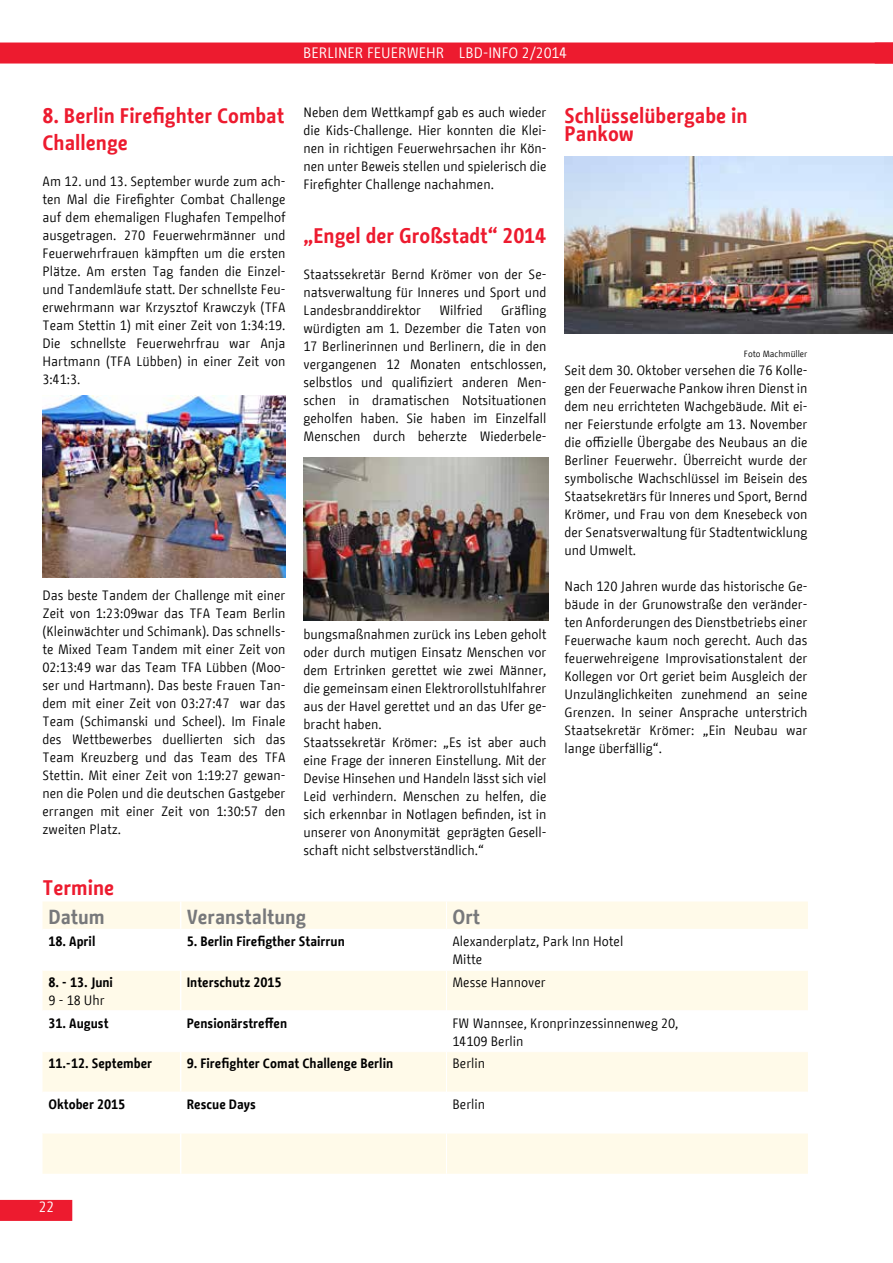
<style>
.page{position:relative;width:893px;height:1263px;background:#fff}
.page>*{position:absolute;margin:0;border:0;box-sizing:border-box;transform-origin:0 0}
.t1{font:700 21px/27px "BMF Change";color:#ed1b2f}
.t2{font:700 20.25px "BMF Change";color:#77787b}
.t3{font:15px "BMF Change";color:#fff}
.t4{font:13.5px/18px "BMF Change";color:#000;text-align:justify}
.t5{font:700 13.5px "BMF Change";color:#000}
.t6{font:9px "BMF Change";color:#000}
</style>
<div class="page">
<div style="left:0;top:1200px;width:62px;height:21px;background:#ed1b2f"></div>
<div style="left:0;top:43px;width:893px;height:21px;background:#ed1b2f"></div>
<svg style="left:43px;top:901px;width:765px;height:273px;fill:#fffae9"></svg>
<svg style="left:180px;top:901px;width:1px;height:28px"></svg>
<hr style="left:43px;top:929px;width:138px;height:1px;background:#fff">
<hr style="left:181px;top:929px;width:265px;height:1px;background:#fff">
<hr style="left:180px;top:930px;width:1px;height:40px;background:#fff">
<hr style="left:180px;top:970px;width:1px;height:40px;background:#fff">
<hr style="left:43px;top:1010px;width:138px;height:2px;background:#fff">
<hr style="left:181px;top:1010px;width:265px;height:2px;background:#fff">
<hr style="left:180px;top:1012px;width:1px;height:39px;background:#fff">
<hr style="left:447px;top:1010px;width:361px;height:2px;background:#fff">
<hr style="left:180px;top:1052px;width:1px;height:39px;background:#fff">
<hr style="left:43px;top:1091px;width:138px;height:2px;background:#fff">
<hr style="left:181px;top:1091px;width:265px;height:2px;background:#fff">
<hr style="left:180px;top:1093px;width:1px;height:40px;background:#fff">
<hr style="left:447px;top:1091px;width:361px;height:2px;background:#fff">
<hr style="left:180px;top:1133px;width:1px;height:41px;background:#fff">
<hr style="left:43px;top:970px;width:138px;height:1px;background:#fff">
<hr style="left:181px;top:970px;width:265px;height:1px;background:#fff">
<hr style="left:43px;top:1051px;width:138px;height:1px;background:#fff">
<hr style="left:181px;top:1051px;width:265px;height:1px;background:#fff">
<hr style="left:446px;top:1051px;width:362px;height:1px;background:#fff">
<hr style="left:43px;top:1133px;width:138px;height:1px;background:#fff">
<hr style="left:181px;top:1133px;width:265px;height:1px;background:#fff">
<hr style="left:446px;top:1133px;width:362px;height:1px;background:#fff">
<svg style="left:446px;top:901px;width:1px;height:28px"></svg>
<hr style="left:446px;top:930px;width:1px;height:40px;background:#fff">
<hr style="left:446px;top:970px;width:362px;height:1px;background:#fff">
<hr style="left:446px;top:970px;width:1px;height:41px;background:#fff">
<hr style="left:446px;top:1011px;width:1px;height:40px;background:#fff">
<hr style="left:446px;top:1052px;width:1px;height:40px;background:#fff">
<hr style="left:446px;top:1092px;width:1px;height:41px;background:#fff">
<hr style="left:446px;top:1133px;width:1px;height:41px;background:#fff">
<hr style="left:446px;top:929px;width:362px;height:1px;background:#fff">
<img style="left:43px;top:395px;width:242px;height:182px">
<img style="left:304px;top:457px;width:245px;height:164px">
<img style="left:565px;top:157px;width:328px;height:176px">
<p class="t3" style="left:303px;top:42px;width:265px">BERLINER FEUERWEHR LBD-INFO 2/2014</p>
<h1 class="t1" style="left:43px;top:102px;width:243px">8. Berlin Firefighter Combat<br>Challenge</h1>
<p class="t4" style="left:43px;top:172px;width:244px">Am 12. und 13. September wurde zum ach&shy;ten Mal die Firefighter Combat Challenge auf dem ehemaligen Flughafen Tempelhof ausgetragen. 270 Feuerwehrmänner und Feuerwehrfrauen kämpften um die ersten Plätze. Am ersten Tag fanden die Einzel&shy;und Tandemläufe statt. Der schnellste Feu&shy;erwehrmann war Krzysztof Krawczyk (TFA Team Stettin 1) mit einer Zeit von 1:34:19.<br>Die schnellste Feuerwehrfrau war Anja Hartmann (TFA Lübben) in einer Zeit von 3:41:3.</p>
<p class="t4" style="left:304px;top:103px;width:244px">Neben dem Wettkampf gab es auch wieder die Kids-Challenge. Hier konnten die Klei&shy;nen in richtigen Feuerwehrsachen ihr Kön&shy;nen unter Beweis stellen und spielerisch die Firefighter Challenge nachahmen.</p>
<h1 class="t1" style="left:303px;top:222px;width:244px">„Engel der Großstadt“ 2014</h1>
<p class="t4" style="left:303px;top:265px;width:244px">Staatssekretär Bernd Krömer von der Se&shy;natsverwaltung für Inneres und Sport und Landesbranddirektor</p>
<p class="t4" style="left:303px;top:301px;width:244px;text-indent:198px">Gräfling würdigten am 1. Dezember die Taten von 17 Berlinerinnen und Berlinern, die in den vergangenen 12 Monaten entschlossen, selbstlos und qualifiziert anderen Men&shy;schen in dramatischen Notsituationen geholfen haben. Sie haben im Einzelfall Menschen durch beherzte Wiederbele-</p>
<p class="t4" style="left:439px;top:301px;width:45px">Wilfried</p>
<p class="t4" style="left:43px;top:586px;width:245px">Das beste Tandem der Challenge mit einer Zeit von 1:23:09war das TFA Team Berlin (Kleinwächter und Schimank). Das schnells&shy;te Mixed Team Tandem mit einer Zeit von 02:13:49 war das Team TFA Lübben (Moo&shy;ser und Hartmann). Das beste Frauen Tan&shy;dem mit einer Zeit von 03:27:47 war das Team (Schimanski und Scheel). Im Finale des Wettbewerbes duellierten sich das Team Kreuzberg und das Team des TFA Stettin. Mit einer Zeit von 1:19:27 gewan&shy;nen die Polen und die deutschen Gastgeber errangen mit einer Zeit von 1:30:57 den zweiten Platz.</p>
<h1 class="t1" style="left:43px;top:874px;width:73px">Termine</h1>
<p class="t4" style="left:303px;top:625px;width:244px;text-align:left">bungsmaßnahmen zurück ins Leben geholt oder durch mutigen Einsatz Menschen vor dem Ertrinken gerettet wie zwei Männer, die gemeinsam einen Elektrorollstuhlfahrer aus der Havel gerettet und an das Ufer ge&shy;bracht haben.<br>Staatssekretär Krömer: „Es ist aber auch eine Frage der inneren Einstellung. Mit der Devise Hinsehen und Handeln lässt sich viel Leid verhindern. Menschen zu helfen, die sich erkennbar in Notlagen befinden, ist in unserer von Anonymität geprägten Gesell&shy;schaft nicht selbstverständlich.“</p>
<h1 class="t1" style="left:564px;top:107px;width:184px;line-height:18px">Schlüsselübergabe in<br>Pankow</h1>
<p class="t6" style="left:744px;top:347px;width:65px">Foto Machmüller</p>
<p class="t4" style="left:564px;top:361px;width:245px">Seit dem 30. Oktober versehen die 76 Kolle&shy;gen der Feuerwache Pankow ihren Dienst in dem neu errichteten Wachgebäude. Mit ei&shy;ner Feierstunde erfolgte am 13. November die offizielle Übergabe des Neubaus an die Berliner Feuerwehr. Überreicht wurde der symbolische Wachschlüssel im Beisein des Staatsekretärs für Inneres und Sport, Bernd Krömer, und Frau von dem Knesebeck von der Senatsverwaltung für Stadtentwicklung und Umwelt.</p>
<p class="t4" style="left:564px;top:577px;width:245px">Nach 120 Jahren wurde das historische Ge&shy;bäude in der Grunowstraße den veränder&shy;ten Anforderungen des Dienstbetriebs einer Feuerwache kaum noch gerecht. Auch das feuerwehreigene Improvisationstalent der Kollegen vor Ort geriet beim Ausgleich der Unzulänglichkeiten zunehmend an seine Grenzen. In seiner Ansprache unterstrich Staatsekretär Krömer: „Ein Neubau war lange überfällig“.</p>
<h2 class="t2" style="left:49px;top:902px;width:58px">Datum</h2>
<h2 class="t2" style="left:187px;top:902px;width:121px">Veranstaltung</h2>
<h2 class="t2" style="left:452px;top:902px;width:29px">Ort</h2>
<p class="t5" style="left:49px;top:932px;width:48px">18. April</p>
<p class="t5" style="left:187px;top:932px;width:160px">5. Berlin Firefigther Stairrun</p>
<p class="t4" style="left:452px;top:932px;width:172px">Alexanderplatz, Park Inn Hotel<br>Mitte</p>
<p class="t5" style="left:49px;top:972px;width:66px">8. - 13. Juni</p>
<p class="t4" style="left:49px;top:991px;width:58px">9 - 18 Uhr</p>
<p class="t5" style="left:187px;top:972px;width:96px">Interschutz 2015</p>
<p class="t4" style="left:452px;top:973px;width:95px">Messe Hannover</p>
<p class="t5" style="left:49px;top:1013px;width:62px">31. August</p>
<p class="t5" style="left:187px;top:1013px;width:102px">Pensionärstreffen</p>
<p class="t4" style="left:452px;top:1014px;width:228px">FW Wannsee, Kronprinzessinnenweg 20,<br>14109 Berlin</p>
<p class="t5" style="left:49px;top:1054px;width:105px">11.-12. September</p>
<p class="t5" style="left:187px;top:1054px;width:208px">9. Firefighter Comat Challenge Berlin</p>
<p class="t4" style="left:452px;top:1055px;width:34px">Berlin</p>
<p class="t5" style="left:49px;top:1095px;width:78px">Oktober 2015</p>
<p class="t5" style="left:187px;top:1095px;width:71px">Rescue Days</p>
<p class="t4" style="left:452px;top:1095px;width:34px">Berlin</p>
<p class="t3" style="left:39px;top:1196px;width:17px">22</p>
</div>
